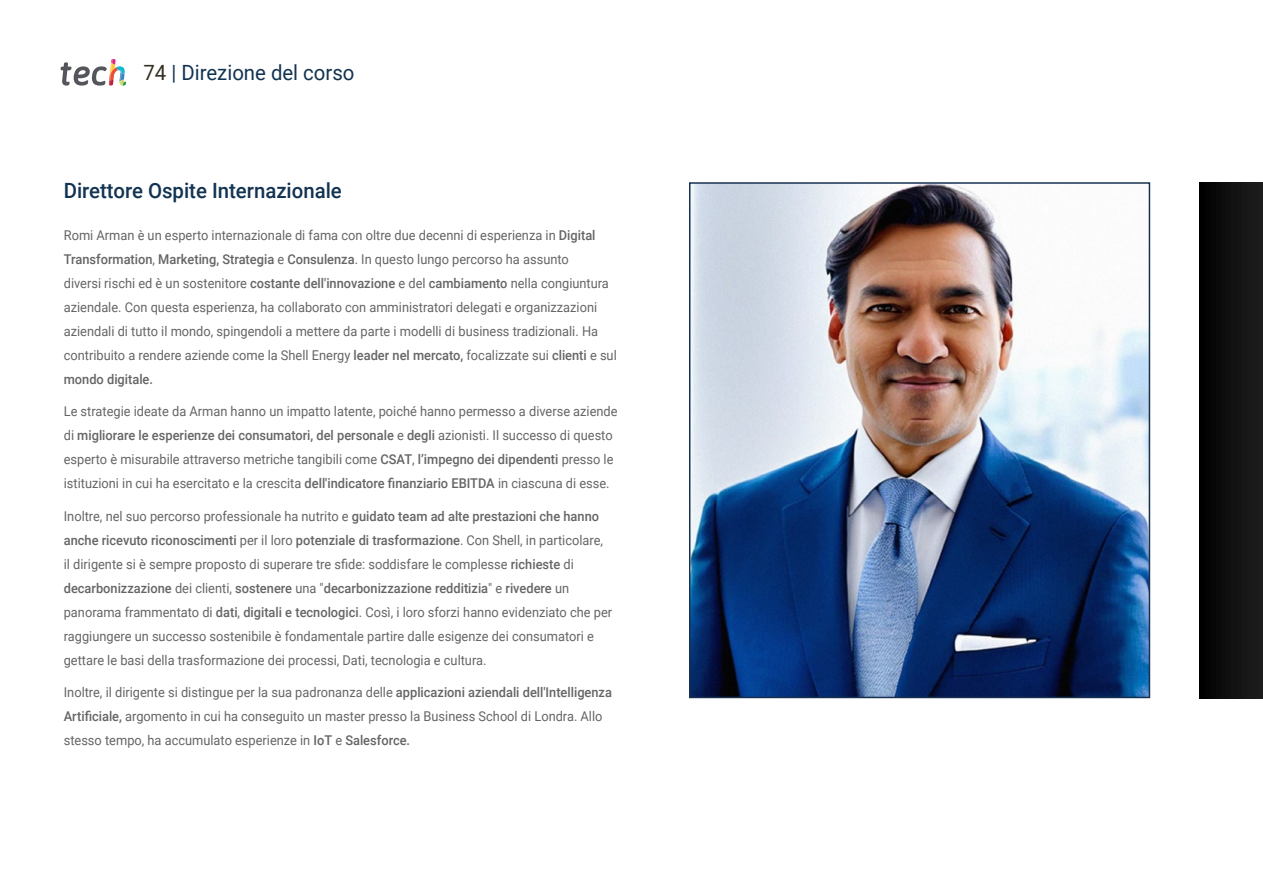
<style>
.page{position:relative;width:1263px;height:893px;background:#fff}
.page>*{position:absolute;margin:0;border:0;box-sizing:border-box;transform-origin:0 0}
.t1{font:500 21px "Roboto";color:#123352}
.t2{font:21px "Roboto";color:#123352}
.t3{font:13.5px/24px "Roboto";color:#656565;scale:.95 1}
.s1{color:#312e20}
.s2{font-weight:500}
</style>
<div class="page">
<div style="left:1199px;top:182px;width:64px;height:516px;background:linear-gradient(to right,#000,#1e1e1f)"></div>
<img style="left:692px;top:185px;width:455px;height:510px">
<div style="left:689px;top:182px;width:461px;height:516px;border:2px solid #17304f"></div>
<svg style="left:61px;top:59px;width:65px;height:27px"></svg>
<h1 class="t2" style="left:144px;top:57px;width:213px"><span class="s1">74</span> | Direzione del corso</h1>
<h1 class="t1" style="left:64px;top:176px;width:280px">Direttore Ospite Internazionale</h1>
<p class="t3" style="left:64px;top:222px;width:584px">Romi Arman è un esperto internazionale di fama con oltre due decenni di esperienza in <span class="s2">Digital Transformation</span>, <span class="s2">Marketing, Strategia</span> e <span class="s2">Consulenza</span>. In questo lungo percorso ha assunto<br>diversi rischi ed è un sostenitore <span class="s2">costante dell'innovazione</span> e del <span class="s2">cambiamento</span> nella congiuntura aziendale. Con questa esperienza, ha collaborato con amministratori delegati e organizzazioni aziendali di tutto il mondo, spingendoli a mettere da parte i modelli di business tradizionali. Ha contribuito a rendere aziende come la Shell Energy <span class="s2">leader nel mercato,</span> focalizzate sui <span class="s2">clienti</span> e sul <span class="s2">mondo digitale.</span></p>
<p class="t3" style="left:64px;top:399px;width:584px">Le strategie ideate da Arman hanno un impatto latente, poiché hanno permesso a diverse aziende di <span class="s2">migliorare le esperienze dei consumatori, del personale</span> e <span class="s2">degli</span> azionisti. Il successo di questo esperto è misurabile attraverso metriche tangibili come <span class="s2">CSAT</span>, <span class="s2">l’impegno dei dipendenti</span> presso le istituzioni in cui ha esercitato e la crescita <span class="s2">dell'indicatore finanziario EBITDA</span> in ciascuna di esse.</p>
<p class="t3" style="left:64px;top:503px;width:579px">Inoltre, nel suo percorso professionale ha nutrito e <span class="s2">guidato team ad alte prestazioni che hanno anche ricevuto riconoscimenti</span> per il loro <span class="s2">potenziale di trasformazione</span>. Con Shell, in particolare, il dirigente si è sempre proposto di superare tre sfide: soddisfare le complesse <span class="s2">richieste</span> di <span class="s2">decarbonizzazione</span> dei clienti, <span class="s2">sostenere</span> una "<span class="s2">decarbonizzazione redditizia</span>" e <span class="s2">rivedere</span> un panorama frammentato di <span class="s2">dati</span>, <span class="s2">digitali e tecnologici</span>. Così, i loro sforzi hanno evidenziato che per raggiungere un successo sostenibile è fondamentale partire dalle esigenze dei consumatori e gettare le basi della trasformazione dei processi, Dati, tecnologia e cultura.</p>
<p class="t3" style="left:64px;top:680px;width:579px">Inoltre, il dirigente si distingue per la sua padronanza delle <span class="s2">applicazioni aziendali dell'Intelligenza<br>Artificiale,</span> argomento in cui ha conseguito un master presso la Business School di Londra. Allo stesso tempo, ha accumulato esperienze in <span class="s2">IoT</span> e <span class="s2">Salesforce.</span></p>
</div>
